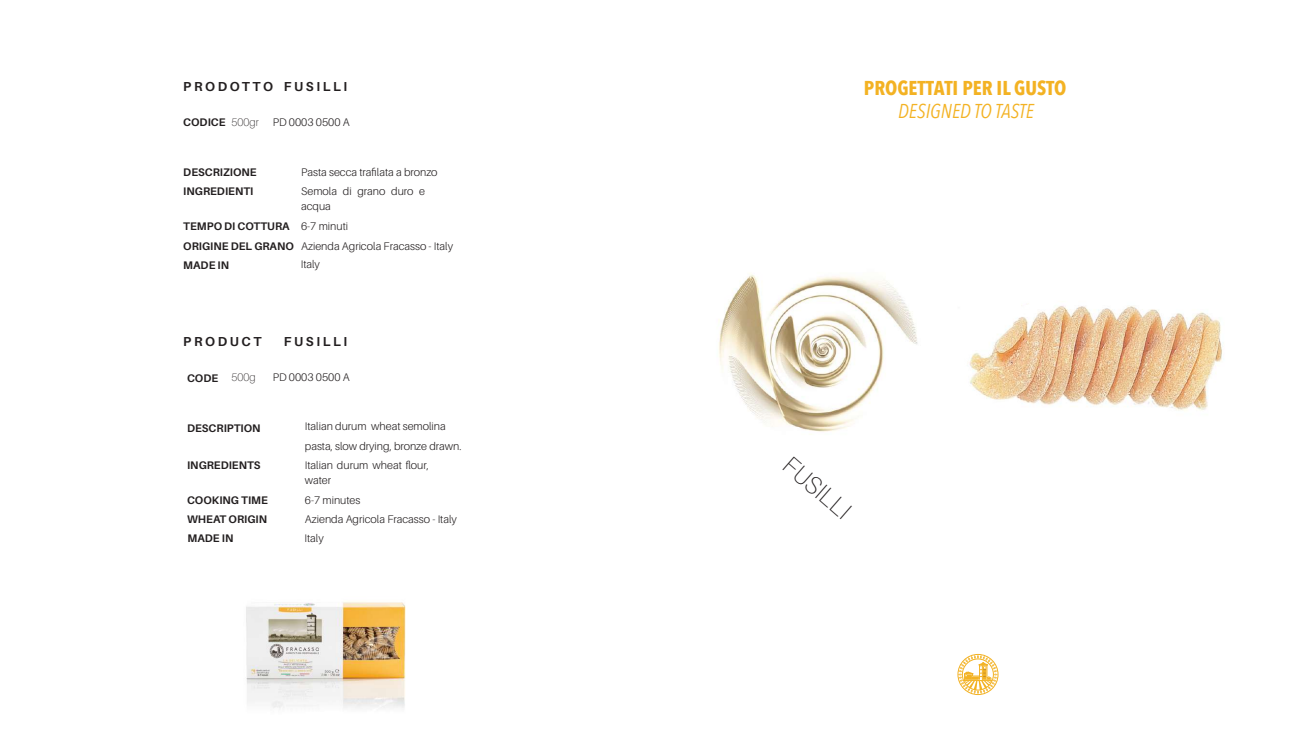
<style>
.page{position:relative;width:1304px;height:738px;background:#fff}
.page>*{position:absolute;margin:0;border:0;box-sizing:border-box;transform-origin:0 0}
.t1{font:100 25px "Aileron";color:#231f20}
.t2{font:700 20px "Avenir Next Condensed";color:#f3b223}
.t3{font:italic 20px "Avenir Next Condensed";color:#f3b223}
.t4{font:700 13px "Aileron";letter-spacing:.2em;color:#231f20}
.t5{font:300 11px/15px "Aileron";color:#231f20}
.t6{font:700 11px/19.2px "Aileron";color:#231f20}
.t7{font:100 11px "Aileron";color:#231f20}
.s1{font-weight:300}
</style>
<div class="page">
<img style="left:969px;top:306px;width:253px;height:105px">
<img style="left:246px;top:601px;width:160px;height:107px">
<img style="left:719px;top:274px;width:199px;height:158px">
<svg style="left:957px;top:653px;width:42px;height:41px"></svg>
<p class="t4" style="left:183px;top:79px;width:166px">PRODOTTO FUSILLI</p>
<p class="t6" style="left:183px;top:112px;width:44px">CODICE</p>
<p class="t7" style="left:232px;top:116px;width:29px">500gr</p>
<p class="t5" style="left:273px;top:114px;width:78px">PD 0003 0500 A</p>
<p class="t6" style="left:183px;top:163px;width:75px">DESCRIZIONE</p>
<p class="t5" style="left:301px;top:165px;width:138px">Pasta secca trafilata a bronzo</p>
<p class="t6" style="left:183px;top:182px;width:72px">INGREDIENTI</p>
<p class="t5" style="left:301px;top:184px;width:126px">Semola di grano duro e acqua</p>
<p class="t6" style="left:183px;top:217px;width:166px">TEMPO DI COTTURA <span class="s1">6-7 minuti<br></span>ORIGINE DEL GRANO<br>MADE IN</p>
<p class="t5" style="left:301px;top:236px;width:154px;line-height:18.7px">Azienda Agricola Fracasso - Italy<br>Italy</p>
<p class="t4" style="left:183px;top:334px;width:80px">PRODUCT</p>
<p class="t4" style="left:284px;top:334px;width:65px">FUSILLI</p>
<p class="t6" style="left:187px;top:368px;width:33px">CODE</p>
<p class="t7" style="left:232px;top:371px;width:26px">500g</p>
<p class="t5" style="left:273px;top:369px;width:78px">PD 0003 0500 A</p>
<p class="t6" style="left:187px;top:418px;width:75px">DESCRIPTION</p>
<p class="t5" style="left:305px;top:416px;width:158px;line-height:20px">Italian durum wheat semolina pasta, slow drying, bronze drawn.</p>
<p class="t6" style="left:187px;top:455px;width:75px">INGREDIENTS</p>
<p class="t5" style="left:305px;top:457px;width:126px">Italian durum wheat flour, water</p>
<p class="t6" style="left:187px;top:490px;width:82px">COOKING TIME</p>
<p class="t5" style="left:305px;top:492px;width:57px">6-7 minutes</p>
<p class="t6" style="left:187px;top:509px;width:82px">WHEAT ORIGIN</p>
<p class="t5" style="left:305px;top:509px;width:154px;line-height:18.7px">Azienda Agricola Fracasso - Italy<br>Italy</p>
<p class="t6" style="left:188px;top:528px;width:47px">MADE IN</p>
<h2 class="t2" style="left:864px;top:75px;width:204px">PROGETTATI PER IL GUSTO</h2>
<h2 class="t3" style="left:898px;top:98px;width:137px">DESIGNED TO TASTE</h2>
<h1 class="t1" style="left:796px;top:450px;width:82px;rotate:41deg">FUSILLI</h1>
</div>
